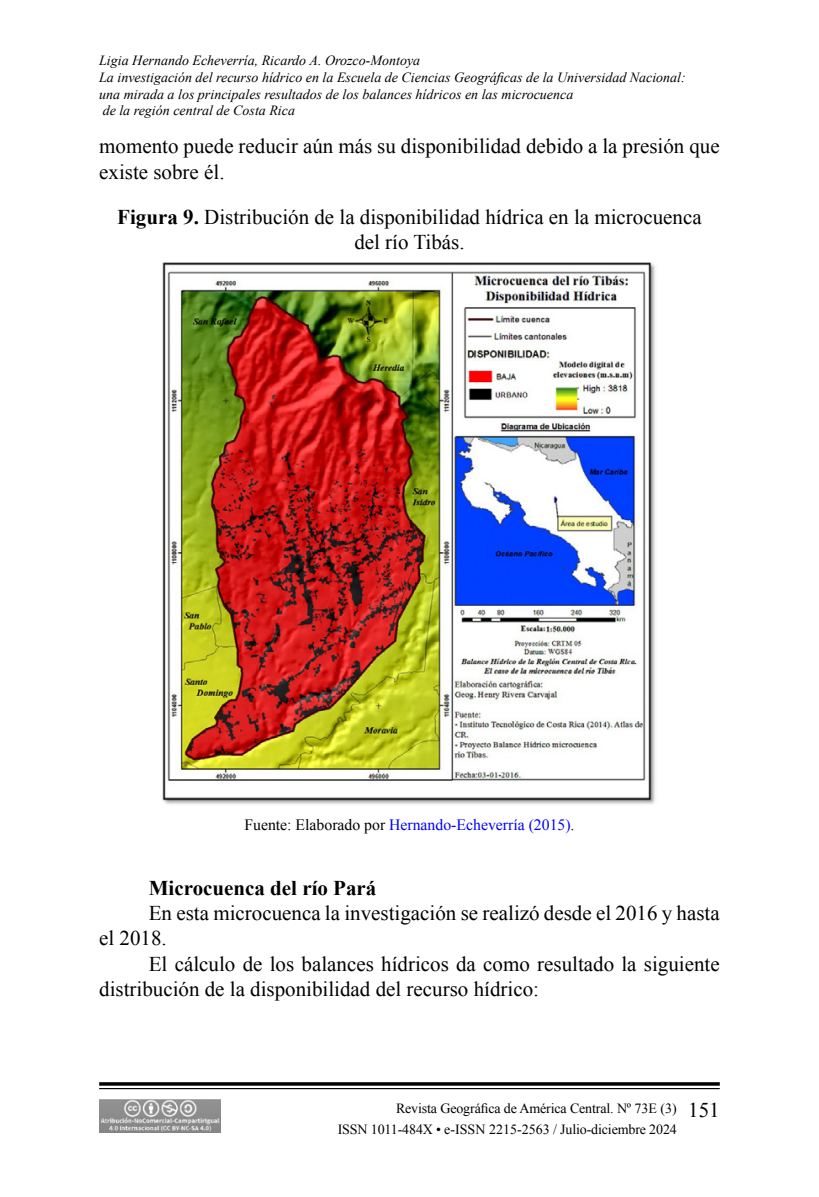
<style>
.page{position:relative;width:819px;height:1197px;background:#fff}
.page>*{position:absolute;margin:0;border:0;box-sizing:border-box;transform-origin:0 0}
.Texto_general{font:21px/25.2px "Times New Roman";color:#000}
.Titulo_Cuad-Fig-Map-Tab{font:21px/25.2px "Times New Roman";color:#000;text-align:center}
.Subtitulo_2{font:700 21px "Times New Roman";color:#000}
.Fuente{font:15.75px "Times New Roman";color:#00f}
.t1{font:italic 14px/16.8px "Times New Roman";color:#000}
.t2{font:14px/21px "Times New Roman";letter-spacing:-.01em;color:#000}
.s1{font-weight:700}
.s2{color:#000}
.s3{font-size:21px}
</style>
<div class="page">
<svg style="left:99px;top:1082px;width:621px;height:4px;background:#1f1f1f"></svg>
<hr style="left:99px;top:1088px;width:621px;height:1px;background:#000">
<img style="left:99px;top:1099px;width:121px;height:34px">
<img style="left:162px;top:262px;width:493px;height:543px">
<p class="t1" style="left:99px;top:52px;width:588px">Ligia Hernando Echeverría, Ricardo A. Orozco-Montoya<br>La investigación del recurso hídrico en la Escuela de Ciencias Geográficas de la Universidad Nacional: una mirada a los principales resultados de los balances hídricos en las microcuenca<br>de la región central de Costa Rica</p>
<p class="Texto_general" style="left:99px;top:134px;width:622px">momento puede reducir aún más su disponibilidad debido a la presión que existe sobre él.</p>
<p class="Titulo_Cuad-Fig-Map-Tab" style="left:117px;top:204px;width:586px"><span class="s1">Figura 9.</span> Distribución de la disponibilidad hídrica en la microcuenca del río Tibás.</p>
<p class="Fuente" style="left:244px;top:814px;width:332px"><span class="s2">Fuente: Elaborado por</span> Hernando-Echeverría (2015)<span class="s2">.</span></p>
<p class="Subtitulo_2" style="left:149px;top:873px;width:229px">Microcuenca del río Pará</p>
<p class="Texto_general" style="left:99px;top:900px;width:622px;text-indent:50px">En esta microcuenca la investigación se realizó desde el 2016 y hasta el 2018.</p>
<p class="Texto_general" style="left:99px;top:951px;width:622px;text-indent:50px">El cálculo de los balances hídricos da como resultado la siguiente distribución de la disponibilidad del recurso hídrico:</p>
<p class="t2" style="left:338px;top:1097px;width:384px;text-indent:58px">Revista Geográfica de América Central. Nº 73E (3) <span class="s3">151<br></span>ISSN 1011-484X • e-ISSN 2215-2563 / Julio-diciembre 2024</p>
</div>
